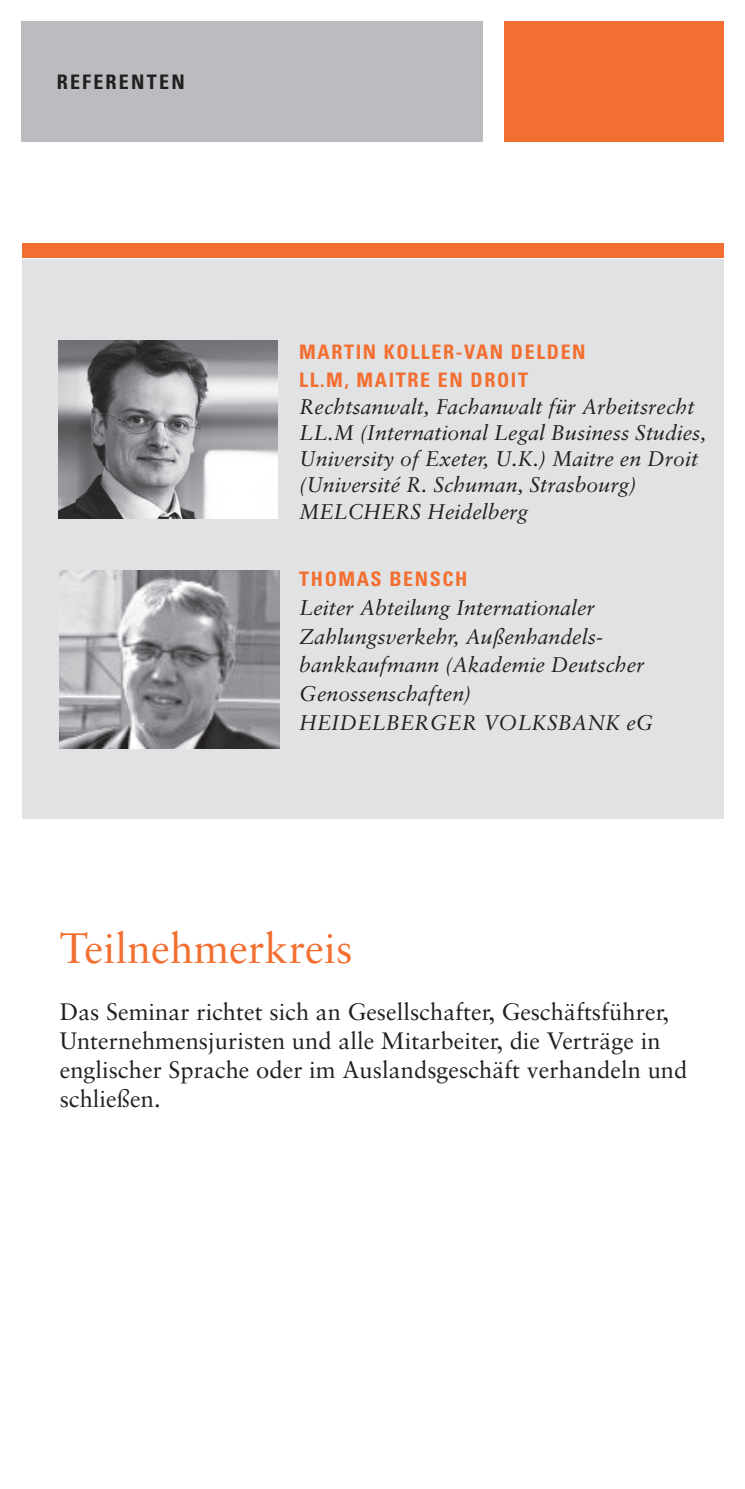
<style>
.page{position:relative;width:745px;height:1489px;background:#fff}
.page>*{position:absolute;margin:0;border:0;box-sizing:border-box;transform-origin:0 0}
.t1{font:42.5px "Sabon CE";color:#f36f31}
.t2{font:23.75px/28.8px "Sabon CE";color:#231f20}
.t3{font:italic 21.25px/26.2px "Sabon CE";color:#231f20}
.t4{font:700 condensed 20px/28.8px "Univers";letter-spacing:.08em;color:#f36f31}
.t5{font:700 condensed 20px "Univers";letter-spacing:.11em;color:#231f20}
</style>
<div class="page">
<div style="left:23px;top:259px;width:700px;height:559px;background:#e1e2e4"></div>
<div style="left:21px;top:21px;width:461px;height:121px;background:#bbbcbf"></div>
<div style="left:503px;top:21px;width:220px;height:121px;background:#f36f31"></div>
<img style="left:58px;top:340px;width:220px;height:178px">
<img style="left:59px;top:570px;width:220px;height:178px">
<div style="left:23px;top:243px;width:700px;height:15px;background:#f36f31"></div>
<p class="t5" style="left:57px;top:70px;width:129px">REFERENTEN</p>
<p class="t4" style="left:299px;top:337px;width:288px">MARTIN KOLLER-VAN DELDEN<br>LL.M, MAITRE EN DROIT</p>
<p class="t3" style="left:299px;top:393px;width:408px">Rechtsanwalt, Fachanwalt für Arbeitsrecht LL.M (International Legal Business Studies, University of Exeter, U.K.) Maitre en Droit (Université R. Schuman, Strasbourg)<br>MELCHERS Heidelberg</p>
<p class="t4" style="left:299px;top:564px;width:170px">THOMAS BENSCH</p>
<p class="t3" style="left:299px;top:593px;width:356px;line-height:28.8px">Leiter Abteilung Internationaler<br>Zahlungsverkehr, Außenhandels&shy;bankkaufmann (Akademie Deutscher<br>Genossenschaften)<br>HEIDELBERGER VOLKSBANK eG</p>
<h1 class="t1" style="left:60px;top:922px;width:294px">Teilnehmerkreis</h1>
<p class="t2" style="left:60px;top:997px;width:628px">Das Seminar richtet sich an Gesellschafter, Geschäftsführer, Unternehmensjuristen und alle Mitarbeiter, die Verträge in englischer Sprache oder im Auslandsgeschäft verhandeln und schließen.</p>
</div>
